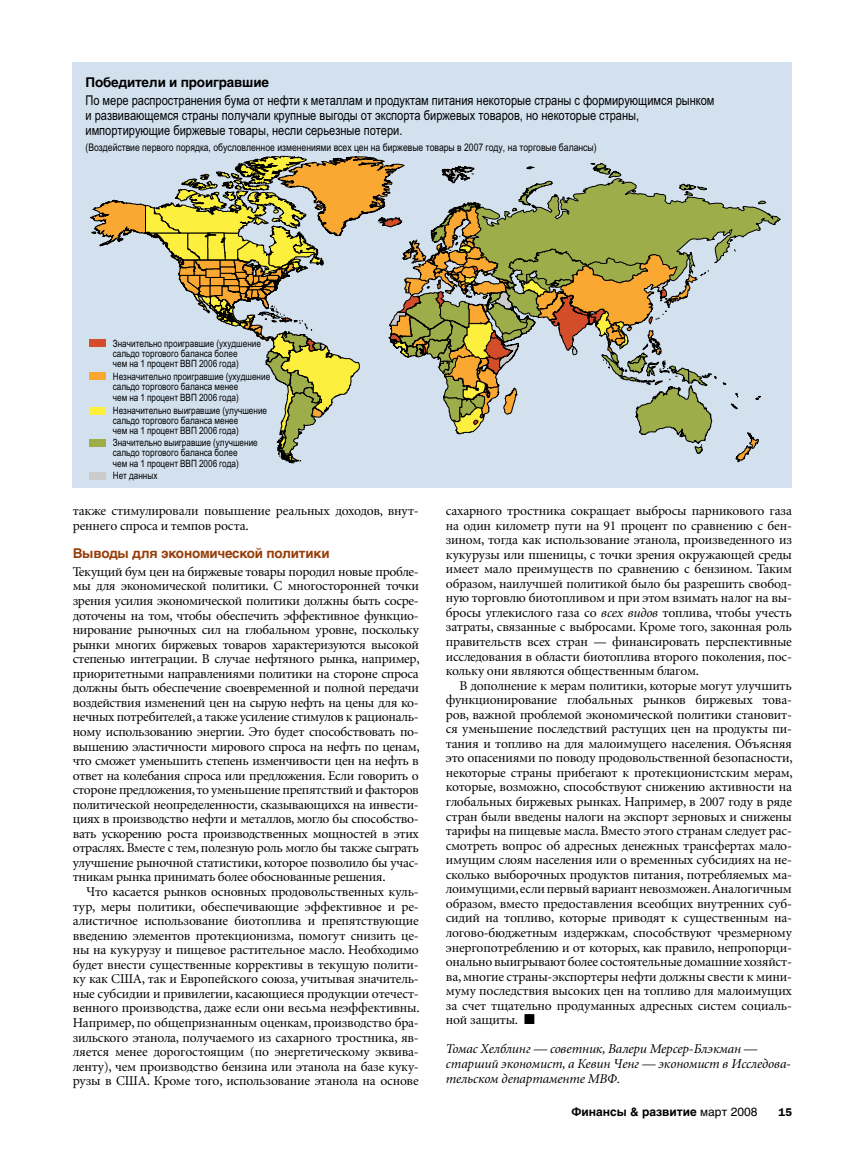
<style>
.page{position:relative;width:864px;height:1161px;background:#fff}
.page>*{position:absolute;margin:0;border:0;box-sizing:border-box;transform-origin:0 0}
.t1{font:13.5px/14.5px "Minion Cyr";letter-spacing:-.015em;color:#000}
.t2{font:13.5px/15px "Arial Narrow Cyr";color:#000}
.t3{font:italic 13.5px/15px "Minion Cyr";letter-spacing:-.01em;color:#000}
.t4{font:700 13.5px "Helvetica Cyr";letter-spacing:-.015em;color:#963e08}
.t5{font:700 13.5px "Helvetica Cyr";letter-spacing:-.015em;color:#000}
.t6{font:700 12px "Helvetica Cyr";color:#000}
.t7{font:600 11.25px "Franklin Gothic";color:#000}
.t8{font:10.5px "Arial Narrow Cyr";color:#000}
.t9{font:10.05px/10.4px "Arial Narrow Cyr";color:#000}
.s1{font-style:italic}
.s2{font-family:"Helvetica Cyr Upright";font-weight:400}
</style>
<div class="page">
<div style="left:72px;top:63px;width:720px;height:425px;background:#d3e1ef"></div>
<svg style="left:90px;top:156px;width:691px;height:307px"></svg>
<div style="left:90px;top:340px;width:16px;height:7px;background:#d44d2a"></div>
<div style="left:90px;top:373px;width:16px;height:7px;background:#faa832"></div>
<div style="left:90px;top:407px;width:16px;height:7px;background:#fdef3d"></div>
<div style="left:90px;top:440px;width:16px;height:7px;background:#9cad49"></div>
<div style="left:90px;top:473px;width:16px;height:7px;background:#cccbcb"></div>
<p class="t5" style="left:86px;top:75px;width:185px">Победители и проигравшие</p>
<p class="t2" style="left:86px;top:93px;width:631px">По мере распространения бума от нефти к металлам и продуктам питания некоторые страны с формирующимся рынком и развивающемся страны получали крупные выгоды от экспорта биржевых товаров, но некоторые страны, импортирующие биржевые товары, несли серьезные потери.</p>
<p class="t8" style="left:86px;top:141px;width:513px">(Bоздействие первого порядка, обусловленное изменениями всех цен на биржевые товары в 2007 году, на торговые балансы)</p>
<p class="t9" style="left:113px;top:338px;width:150px">Значительно проигравшие (ухудшение сальдо торгового баланса более<br>чем на 1 процент ВВП 2006 года)</p>
<p class="t9" style="left:113px;top:371px;width:159px">Незначительно проигравшие (ухудшение сальдо торгового баланса менее<br>чем на 1 процент ВВП 2006 года)</p>
<p class="t9" style="left:113px;top:405px;width:156px">Незначительно выигравшие (улучшение сальдо торгового баланса менее<br>чем на 1 процент ВВП 2006 года)</p>
<p class="t9" style="left:113px;top:437px;width:146px">Значительно выигравшие (улучшение сальдо торгового баланса более<br>чем на 1 процент ВВП 2006 года)</p>
<p class="t9" style="left:113px;top:471px;width:46px">Нет данных</p>
<p class="t1" style="left:73px;top:503px;width:348px">также стимулировали повышение реальных доходов, внут&shy;реннего спроса и темпов роста.</p>
<p class="t4" style="left:73px;top:546px;width:259px">Выводы для экономической политики</p>
<p class="t1" style="left:73px;top:564px;width:348px;text-align:justify">Текущий бум цен на биржевые товары породил новые пробле&shy;мы для экономической политики. С многосторонней точки зрения усилия экономической политики должны быть сосре&shy;доточены на том, чтобы обеспечить эффективное функцио&shy;нирование рыночных сил на глобальном уровне, поскольку рынки многих биржевых товаров характеризуются высокой степенью интеграции. В случае нефтяного рынка, например, приоритетными направлениями политики на стороне спроса должны быть обеспечение своевременной и полной передачи воздействия изменений цен на сырую нефть на цены для ко&shy;нечных потребителей, а также усиление стимулов к рациональ&shy;ному использованию энергии. Это будет способствовать по&shy;вышению эластичности мирового спроса на нефть по ценам, что сможет уменьшить степень изменчивости цен на нефть в ответ на колебания спроса или предложения. Если говорить о стороне предложения, то уменьшение препятствий и факторов политической неопределенности, сказывающихся на инвести&shy;циях в производство нефти и металлов, могло бы способство&shy;вать ускорению роста производственных мощностей в этих отраслях. Вместе с тем, полезную роль могло бы также сыграть улучшение рыночной статистики, которое позволило бы учас&shy;тникам рынка принимать более обоснованные решения.</p>
<p class="t1" style="left:73px;top:884px;width:348px;text-indent:14px">Что касается рынков основных продовольственных куль&shy;тур, меры политики, обеспечивающие эффективное и ре&shy;алистичное использование биотоплива и препятствующие введению элементов протекционизма, помогут снизить це&shy;ны на кукурузу и пищевое растительное масло. Необходимо будет внести существенные коррективы в текущую полити&shy;ку как США, так и Европейского союза, учитывая значитель&shy;ные субсидии и привилегии, касающиеся продукции отечест&shy;венного производства, даже если они весьма неэффективны.<br>Например, по общепризнанным оценкам, производство бра&shy;зильского этанола, получаемого из сахарного тростника, яв&shy;ляется менее дорогостоящим (по энергетическому эквива&shy;ленту), чем производство бензина или этанола на базе куку&shy;рузы в США. Кроме того, использование этанола на основе</p>
<p class="t1" style="left:446px;top:503px;width:348px;text-align:justify">сахарного тростника сокращает выбросы парникового газа на один километр пути на 91 процент по сравнению с бен&shy;зином, тогда как использование этанола, произведенного из кукурузы или пшеницы, с точки зрения окружающей среды имеет мало преимуществ по сравнению с бензином. Таким образом, наилучшей политикой было бы разрешить свобод&shy;ную торговлю биотопливом и при этом взимать налог на вы&shy;бросы углекислого газа со <span class="s1">всех видов</span> топлива, чтобы учесть затраты, связанные с выбросами. Кроме того, законная роль правительств всех стран — финансировать перспективные исследования в области биотоплива второго поколения, пос&shy;кольку они являются общественным благом.</p>
<p class="t1" style="left:446px;top:678px;width:348px;text-indent:14px">В дополнение к мерам политики, которые могут улучшить функционирование глобальных рынков биржевых това&shy;ров, важной проблемой экономической политики становит&shy;ся уменьшение последствий растущих цен на продукты пи&shy;тания и топливо на для малоимущего населения. Объясняя это опасениями по поводу продовольственной безопасности, некоторые страны прибегают к протекционистским мерам, которые, возможно, способствуют снижению активности на глобальных биржевых рынках. Например, в 2007 году в ряде стран были введены налоги на экспорт зерновых и снижены тарифы на пищевые масла. Вместо этого странам следует рас&shy;смотреть вопрос об адресных денежных трансфертах мало&shy;имущим слоям населения или о временных субсидиях на не&shy;сколько выборочных продуктов питания, потребляемых ма&shy;лоимущими, если первый вариант невозможен. Аналогичным образом, вместо предоставления всеобщих внутренних суб&shy;сидий на топливо, которые приводят к сущест-венным на&shy;логово-бюджетным издержкам, способствуют чрезмерному энергопотреблению и от которых, как правило, непропорци&shy;онально выигрывают более состоятельные домашние хозяйст&shy;ва, многие страны-экспортеры нефти должны свести к мини&shy;муму последствия высоких цен на топливо для малоимущих за счет тщательно продуманных адресных систем социаль&shy;ной защиты. ■</p>
<p class="t3" style="left:446px;top:1041px;width:347px">Томас Хелблинг — советник, Валери Мерсер-Блэкман — старший экономист, а Кевин Ченг — экономист в Исследова&shy;тельском департаменте МВФ.</p>
<p class="t6" style="left:571px;top:1105px;width:188px">Финансы &amp; развитие <span class="s2">март 2008</span></p>
<p class="t7" style="left:779px;top:1106px;width:14px">15</p>
</div>
